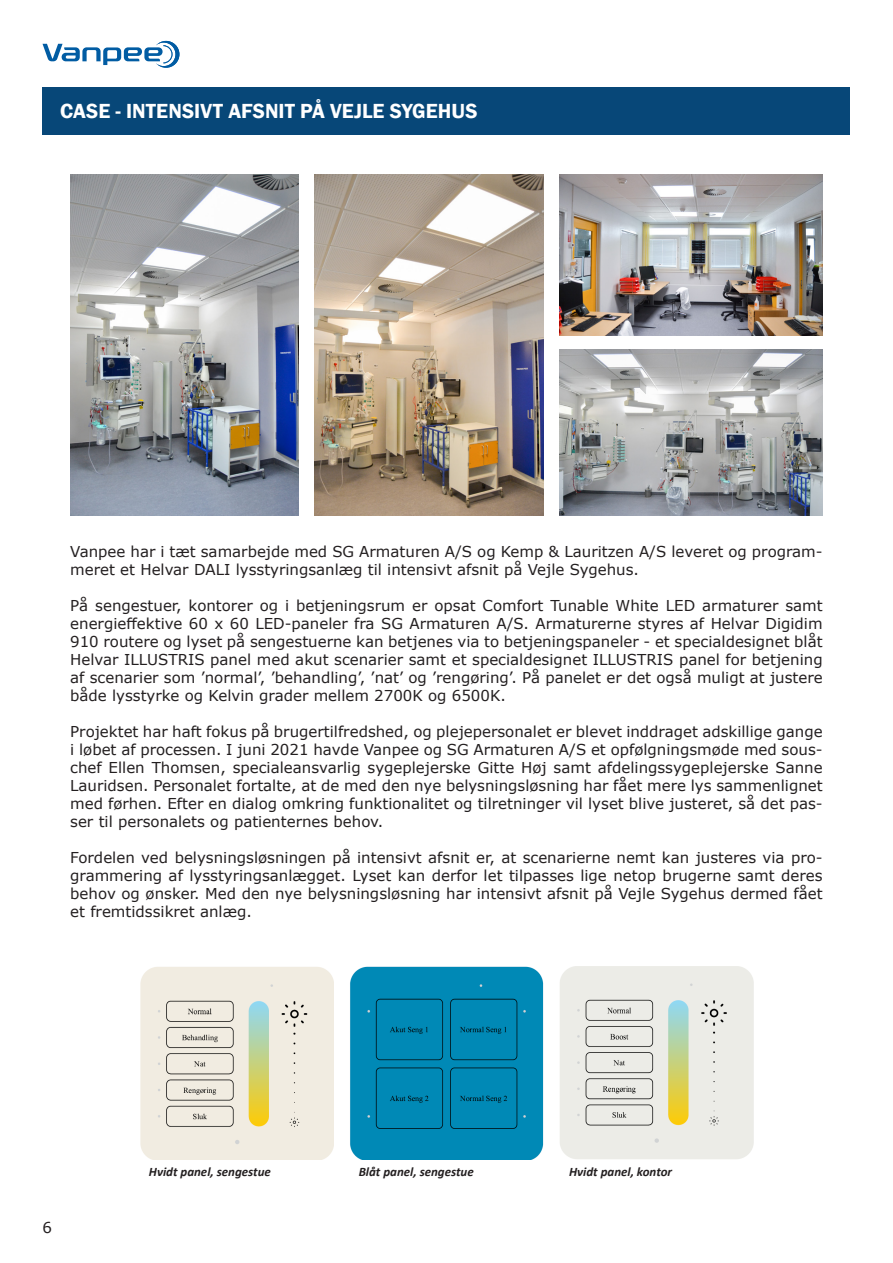
<style>
.page{position:relative;width:893px;height:1263px;background:#fff}
.page>*{position:absolute;margin:0;border:0;box-sizing:border-box;transform-origin:0 0}
.A-Titre_bandeau_C14{font:600 21px "Franklin Gothic";color:#fff}
.t1{font:15px/18px "Verdana";color:#231f20;text-align:justify}
.t2{font:italic 700 12.9px "Calibri";color:#231f20}
</style>
<div class="page">
<div style="left:43px;top:87px;width:807px;height:47px;background:#074778"></div>
<svg style="left:43px;top:41px;width:136px;height:27px"></svg>
<img style="left:70px;top:175px;width:229px;height:340px">
<img style="left:560px;top:349px;width:263px;height:167px">
<img style="left:315px;top:175px;width:229px;height:341px">
<img style="left:560px;top:175px;width:263px;height:160px">
<img style="left:350px;top:967px;width:193px;height:192px">
<img style="left:140px;top:967px;width:193px;height:192px">
<img style="left:560px;top:967px;width:193px;height:192px">
<p class="A-Titre_bandeau_C14" style="left:60px;top:98px;width:419px">CASE - INTENSIVT AFSNIT PÅ VEJLE SYGEHUS</p>
<p class="t1" style="left:70px;top:543px;width:754px">Vanpee har i tæt samarbejde med SG Armaturen A/S og Kemp &amp; Lauritzen A/S leveret og program&shy;meret et Helvar DALI lysstyringsanlæg til intensivt afsnit på Vejle Sygehus.</p>
<p class="t1" style="left:70px;top:597px;width:754px">På sengestuer, kontorer og i betjeningsrum er opsat Comfort Tunable White LED armaturer samt energieffektive 60 x 60 LED-paneler fra SG Armaturen A/S. Armaturerne styres af Helvar Digidim 910 routere og lyset på sengestuerne kan betjenes via to betjeningspaneler - et specialdesignet blåt Helvar ILLUSTRIS panel med akut scenarier samt et specialdesignet ILLUSTRIS panel for betjening af scenarier som ’normal’, ’behandling’, ’nat’ og ’rengøring’. På panelet er det også muligt at justere både lysstyrke og Kelvin grader mellem 2700K og 6500K.</p>
<p class="t1" style="left:70px;top:723px;width:754px">Projektet har haft fokus på brugertilfredshed, og plejepersonalet er blevet inddraget adskillige gange i løbet af processen. I juni 2021 havde Vanpee og SG Armaturen A/S et opfølgningsmøde med sous&shy;chef Ellen Thomsen, specialeansvarlig sygeplejerske Gitte Høj samt afdelingssygeplejerske Sanne Lauridsen. Personalet fortalte, at de med den nye belysningsløsning har fået mere lys sammenlignet med førhen. Efter en dialog omkring funktionalitet og tilretninger vil lyset blive justeret, så det pas&shy;ser til personalets og patienternes behov.</p>
<p class="t1" style="left:70px;top:849px;width:754px">Fordelen ved belysningsløsningen på intensivt afsnit er, at scenarierne nemt kan justeres via pro&shy;grammering af lysstyringsanlægget. Lyset kan derfor let tilpasses lige netop brugerne samt deres behov og ønsker. Med den nye belysningsløsning har intensivt afsnit på Vejle Sygehus dermed fået et fremtidssikret anlæg.</p>
<p class="t1" style="left:43px;top:1218px;width:11px">6</p>
<p class="t2" style="left:149px;top:1162px;width:124px">Hvidt panel, sengestue</p>
<p class="t2" style="left:359px;top:1162px;width:117px">Blåt panel, sengestue</p>
<p class="t2" style="left:569px;top:1162px;width:105px">Hvidt panel, kontor</p>
</div>
